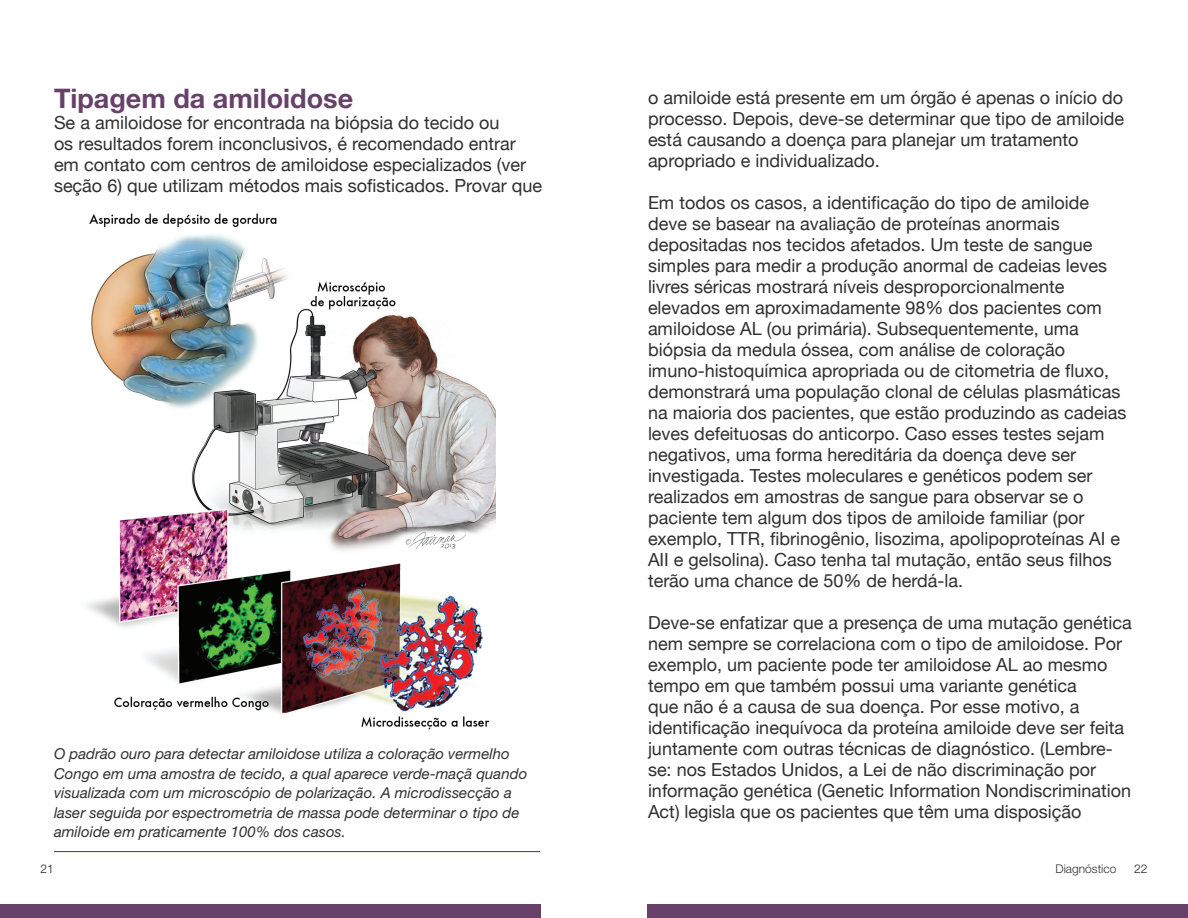
<style>
.page{position:relative;width:1188px;height:918px;background:#fff}
.page>*{position:absolute;margin:0;border:0;box-sizing:border-box;transform-origin:0 0}
.t1{font:700 27px "Helvetica Neue";color:#67416a}
.t2{font:18px/21px "Helvetica Neue";color:#312f30}
.t3{font:italic 15px/19.5px "Helvetica Neue";color:#312f30}
.t4{font:300 12px "Helvetica Neue";color:#312f30}
.t5{font:300 12px "Helvetica Neue";color:#231f20}
</style>
<div class="page">
<div style="left:647px;top:904px;width:541px;height:14px;background:#67416a"></div>
<div style="left:0;top:904px;width:541px;height:14px;background:#67416a"></div>
<img style="left:86px;top:213px;width:410px;height:517px">
<hr style="left:54px;top:851px;width:486px;height:1px;background:#67416a">
<h1 class="t1" style="left:54px;top:81px;width:301px">Tipagem da amiloidose</h1>
<p class="t2" style="left:54px;top:112px;width:490px">Se a amiloidose for encontrada na biópsia do tecido ou<br>os resultados forem inconclusivos, é recomendado entrar em contato com centros de amiloidose especializados (ver seção 6) que utilizam métodos mais sofisticados. Provar que</p>
<p class="t3" style="left:54px;top:744px;width:475px">O padrão ouro para detectar amiloidose utiliza a coloração vermelho Congo em uma amostra de tecido, a qual aparece verde-maçã quando visualizada com um microscópio de polarização. A microdissecção a laser seguida por espectrometria de massa pode determinar o tipo de amiloide em praticamente 100% dos casos.</p>
<p class="t2" style="left:648px;top:87px;width:478px">o amiloide está presente em um órgão é apenas o início do processo. Depois, deve-se determinar que tipo de amiloide está causando a doença para planejar um tratamento apropriado e individualizado.</p>
<p class="t2" style="left:648px;top:192px;width:480px">Em todos os casos, a identificação do tipo de amiloide deve se basear na avaliação de proteínas anormais depositadas nos tecidos afetados. Um teste de sangue simples para medir a produção anormal de cadeias leves livres séricas mostrará níveis desproporcionalmente elevados em aproximadamente 98% dos pacientes com amiloidose AL (ou primária). Subsequentemente, uma biópsia da medula óssea, com análise de coloração imuno-histoquímica apropriada ou de citometria de fluxo, demonstrará uma população clonal de células plasmáticas na maioria dos pacientes, que estão produzindo as cadeias leves defeituosas do anticorpo. Caso esses testes sejam negativos, uma forma hereditária da doença deve ser investigada. Testes moleculares e genéticos podem ser realizados em amostras de sangue para observar se o paciente tem algum dos tipos de amiloide familiar (por exemplo, TTR, fibrinogênio, lisozima, apolipoproteínas AI e AII e gelsolina). Caso tenha tal mutação, então seus filhos terão uma chance de 50% de herdá-la.</p>
<p class="t2" style="left:648px;top:612px;width:485px">Deve-se enfatizar que a presença de uma mutação genética nem sempre se correlaciona com o tipo de amiloidose. Por exemplo, um paciente pode ter amiloidose AL ao mesmo tempo em que também possui uma variante genética<br>que não é a causa de sua doença. Por esse motivo, a identificação inequívoca da proteína amiloide deve ser feita juntamente com outras técnicas de diagnóstico. (Lembre&shy;se: nos Estados Unidos, a Lei de não discriminação por informação genética (Genetic Information Nondiscrimination Act) legisla que os pacientes que têm uma disposição</p>
<p class="t4" style="left:1055px;top:862px;width:62px">Diagnóstico</p>
<p class="t5" style="left:41px;top:862px;width:15px">21</p>
<p class="t5" style="left:1134px;top:862px;width:15px">22</p>
</div>
